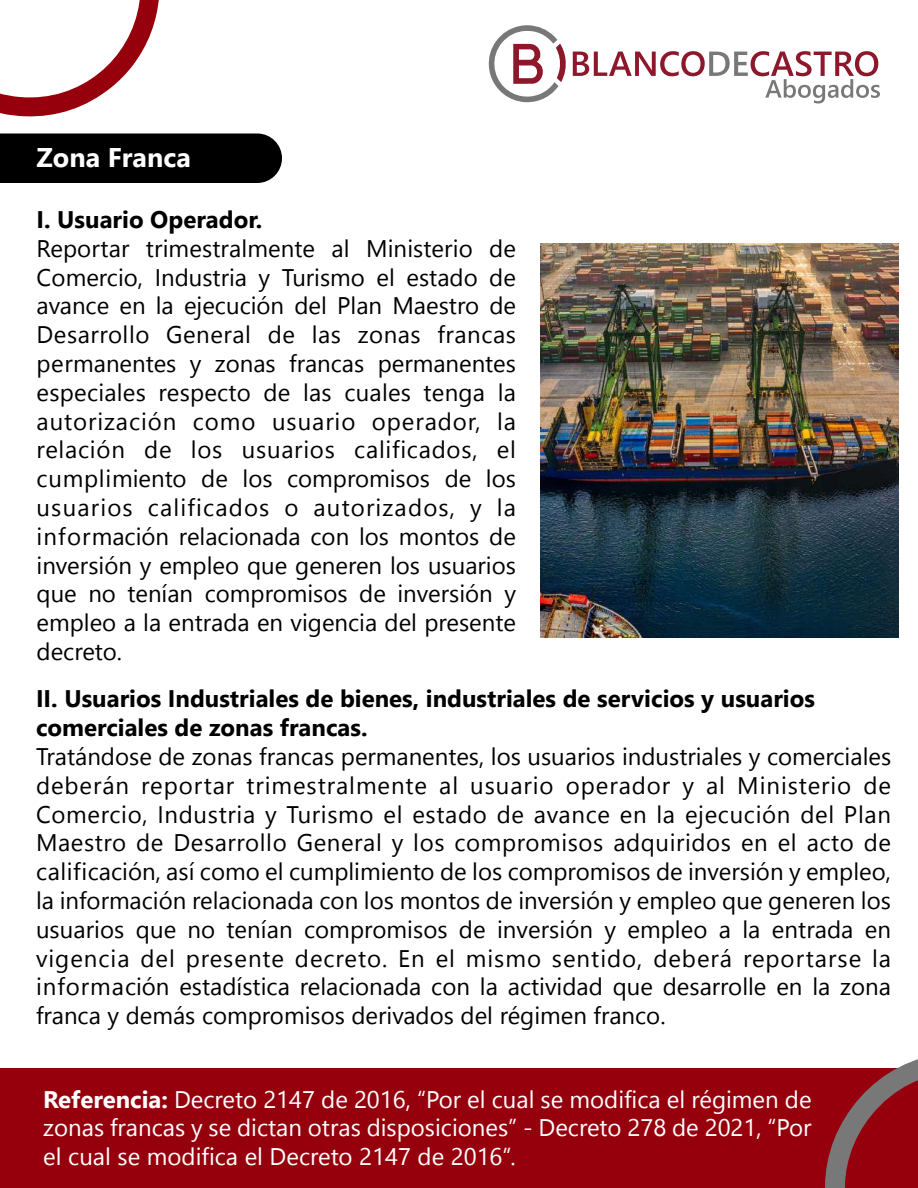
<style>
.page{position:relative;width:918px;height:1188px;background:#fff}
.page>*{position:absolute;margin:0;border:0;box-sizing:border-box;transform-origin:0 0}
.t1{font:700 27px "Nirmala UI";color:#fff}
.t2{font:24px/28.8px "Nirmala UI";color:#000;text-align:justify}
.t3{font:24px/28.8px "Nirmala UI";color:#fff;text-align:justify}
.t4{font:700 24px/28.8px "Nirmala UI";color:#000}
.s1{font-weight:700}
</style>
<div class="page">
<div style="left:0;top:1068px;width:918px;height:120px;background:#96000d"></div>
<svg style="left:825px;top:1059px;width:93px;height:129px"></svg>
<svg style="left:0;top:0;width:159px;height:117px"></svg>
<img style="left:540px;top:243px;width:358px;height:395px">
<div style="left:0;top:134px;width:282px;height:49px;background:#000"></div>
<svg style="left:573px;top:51px;width:307px;height:53px"></svg>
<svg style="left:488px;top:25px;width:78px;height:77px"></svg>
<p class="t1" style="left:37px;top:135px;width:156px">Zona Franca</p>
<p class="t4" style="left:37px;top:204px;width:227px">I. Usuario Operador.</p>
<p class="t2" style="left:37px;top:232px;width:481px">Reportar trimestralmente al Ministerio de Comercio, Industria y Turismo el estado de avance en la ejecución del Plan Maestro de Desarrollo General de las zonas francas permanentes y zonas francas permanentes especiales respecto de las cuales tenga la autorización como usuario operador, la relación de los usuarios calificados, el cumplimiento de los compromisos de los usuarios calificados o autorizados, y la información relacionada con los montos de inversión y empleo que generen los usuarios que no tenían compromisos de inversión y empleo a la entrada en vigencia del presente decreto.</p>
<p class="t4" style="left:36px;top:683px;width:780px">II. Usuarios Industriales de bienes, industriales de servicios y usuarios comerciales de zonas francas.</p>
<p class="t2" style="left:36px;top:741px;width:857px">Tratándose de zonas francas permanentes, los usuarios industriales y comerciales deberán reportar trimestralmente al usuario operador y al Ministerio de Comercio, Industria y Turismo el estado de avance en la ejecución del Plan Maestro de Desarrollo General y los compromisos adquiridos en el acto de calificación, así como el cumplimiento de los compromisos de inversión y empleo, la información relacionada con los montos de inversión y empleo que generen los usuarios que no tenían compromisos de inversión y empleo a la entrada en vigencia del presente decreto. En el mismo sentido, deberá reportarse la información estadística relacionada con la actividad que desarrolle en la zona franca y demás compromisos derivados del régimen franco.</p>
<p class="t3" style="left:43px;top:1083px;width:770px"><span class="s1">Referencia:</span> Decreto 2147 de 2016, “Por el cual se modifica el régimen de zonas francas y se dictan otras disposiciones” - Decreto 278 de 2021, “Por el cual se modifica el Decreto 2147 de 2016”.</p>
</div>
